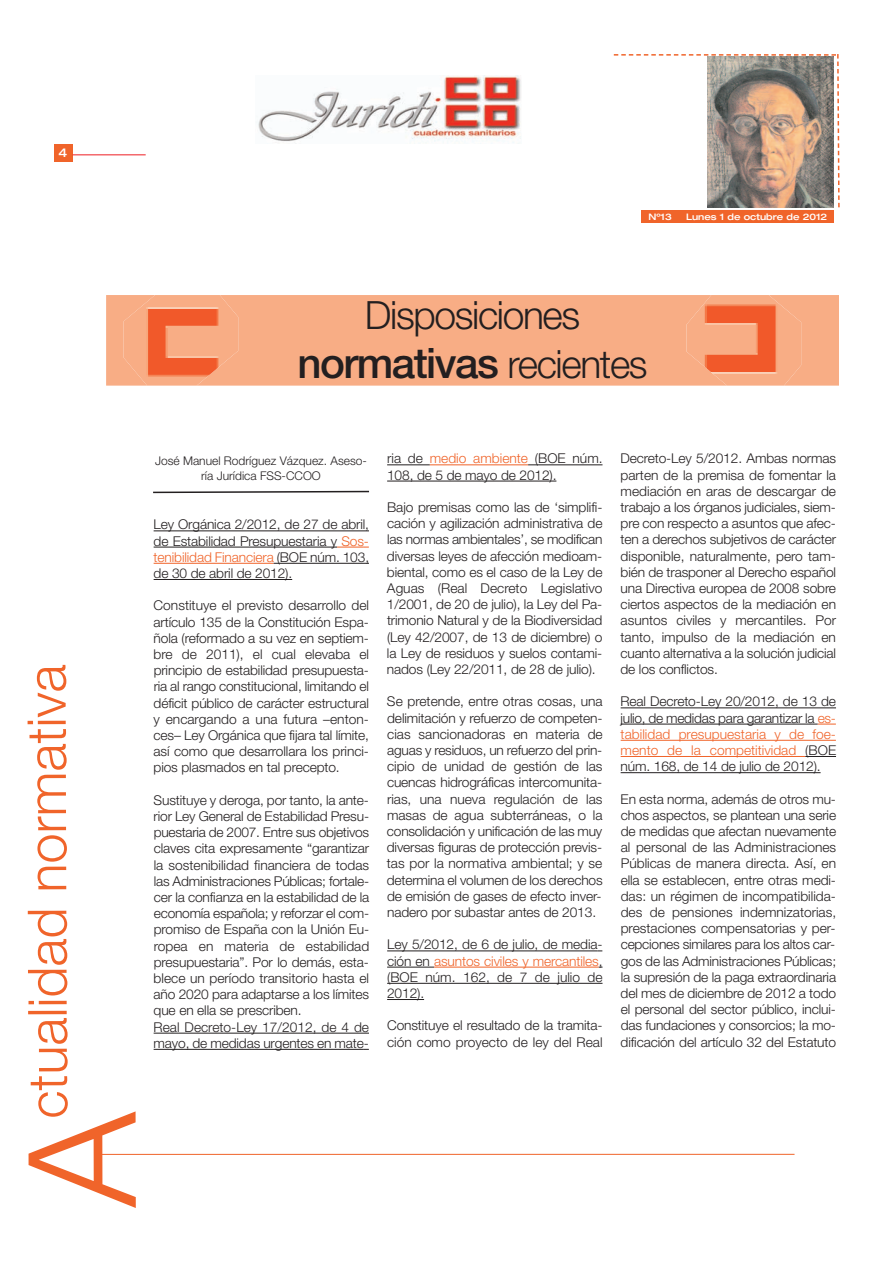
<style>
.page{position:relative;width:893px;height:1263px;background:#fff}
.page>*{position:absolute;margin:0;border:0;box-sizing:border-box;transform-origin:0 0}
.t1{font:300 150px "Helvetica Neue CE";color:#f0642a}
.t2{font:300 54px "Helvetica Neue CE";letter-spacing:-.005em;color:#f0642a}
.t3{font:500 42px "Helvetica Neue CE";letter-spacing:-.035em;color:#231f20}
.t4{font:300 39px "Helvetica Neue LT";letter-spacing:-.035em;color:#231f20}
.t5{font:300 13.5px/16.2px "Helvetica Neue LT";letter-spacing:-.01em;color:#231f20;text-align:justify}
.t6{font:300 12px/14.4px "Helvetica Neue LT";color:#231f20;text-align:center}
.t7{font:500 expanded 12px "Helvetica Neue LT";color:#fff}
.t8{font:500 expanded 9px "Helvetica Neue LT";color:#fff}
.s1{font-family:"Helvetica Neue LT";font-weight:300;font-size:39px}
.s2{color:#f0642a}
</style>
<div class="page">
<hr style="left:101px;top:1154px;width:693px;height:1px;background:#f0642a">
<div style="left:106px;top:295px;width:733px;height:91px;background:#f8ad85"></div>
<hr style="left:154px;top:530px;width:215px;height:1px;background:#231f20">
<hr style="left:154px;top:547px;width:183px;height:1px;background:#231f20">
<svg style="left:337px;top:547px;width:32px;height:1px"></svg>
<hr style="left:154px;top:563px;width:120px;height:1px;background:#f0642a">
<hr style="left:274px;top:563px;width:95px;height:1px;background:#231f20">
<hr style="left:154px;top:579px;width:138px;height:1px;background:#231f20">
<hr style="left:154px;top:1033px;width:215px;height:1px;background:#231f20">
<hr style="left:154px;top:1049px;width:210px;height:1px;background:#231f20">
<hr style="left:387px;top:464px;width:43px;height:1px;background:#231f20">
<hr style="left:430px;top:464px;width:98px;height:1px;background:#f0642a">
<hr style="left:528px;top:464px;width:74px;height:1px;background:#231f20">
<hr style="left:387px;top:481px;width:169px;height:1px;background:#231f20">
<hr style="left:387px;top:950px;width:210px;height:1px;background:#231f20">
<hr style="left:387px;top:967px;width:47px;height:1px;background:#231f20">
<hr style="left:434px;top:967px;width:165px;height:1px;background:#f0642a">
<hr style="left:387px;top:983px;width:215px;height:1px;background:#231f20">
<hr style="left:387px;top:999px;width:37px;height:1px;background:#231f20">
<hr style="left:621px;top:707px;width:215px;height:1px;background:#231f20">
<hr style="left:621px;top:724px;width:197px;height:1px;background:#231f20">
<svg style="left:818px;top:724px;width:18px;height:1px"></svg>
<hr style="left:621px;top:740px;width:210px;height:1px;background:#f0642a">
<hr style="left:621px;top:756px;width:184px;height:1px;background:#f0642a">
<hr style="left:805px;top:756px;width:31px;height:1px;background:#231f20">
<hr style="left:621px;top:772px;width:200px;height:1px;background:#231f20">
<img style="left:124px;top:295px;width:114px;height:91px">
<img style="left:686px;top:295px;width:115px;height:91px">
<svg style="left:153px;top:490px;width:216px;height:4px"></svg>
<div style="left:54px;top:144px;width:18px;height:18px;background:#f0642a"></div>
<img style="left:258px;top:75px;width:263px;height:68px">
<hr style="left:73px;top:155px;width:73px;height:1px;background:#ee1d23">
<div style="left:642px;top:210px;width:192px;height:13px;background:#f0642a"></div>
<svg style="left:614px;top:54px;width:226px;height:153px"></svg>
<p class="t7" style="left:59px;top:148px;width:10px">4</p>
<p class="t8" style="left:648px;top:213px;width:25px">Nº13</p>
<p class="t8" style="left:686px;top:213px;width:143px">Lunes 1 de octubre de 2012</p>
<h3 class="t4" style="left:365px;top:301px;width:217px">Disposiciones</h3>
<h3 class="t3" style="left:297px;top:348px;width:352px">normativas <span class="s1">recientes</span></h3>
<h2 class="t2" style="left:28px;top:1118px;width:456px;rotate:-90deg">ctualidad normativa</h2>
<h1 class="t1" style="left:29px;top:1207px;width:96px;rotate:-90deg">A</h1>
<p class="t6" style="left:155px;top:455px;width:213px">José Manuel Rodríguez Vázquez. Aseso&shy;ría Jurídica FSS-CCOO</p>
<p class="t5" style="left:154px;top:518px;width:217px">Ley Orgánica 2/2012, de 27 de abril, de Estabilidad Presupuestaria y <span class="s2">Sos&shy;tenibilidad Financiera</span> (BOE núm. 103, de 30 de abril de 2012).</p>
<p class="t5" style="left:154px;top:599px;width:217px">Constituye el previsto desarrollo del artículo 135 de la Constitución Espa&shy;ñola (reformado a su vez en septiem&shy;bre de 2011), el cual elevaba el principio de estabilidad presupuesta&shy;ria al rango constitucional, limitando el déficit público de carácter estructural y encargando a una futura –enton&shy;ces– Ley Orgánica que fijara tal límite, así como que desarrollara los princi&shy;pios plasmados en tal precepto.</p>
<p class="t5" style="left:154px;top:793px;width:217px;text-align:left">Sustituye y deroga, por tanto, la ante&shy;rior Ley General de Estabilidad Presu&shy;puestaria de 2007. Entre sus objetivos claves cita expresamente “garantizar la sostenibilidad financiera de todas las Administraciones Públicas; fortale&shy;cer la confianza en la estabilidad de la economía española; y reforzar el com&shy;promiso de España con la Unión Eu&shy;ropea en materia de estabilidad presupuestaria”. Por lo demás, esta&shy;blece un período transitorio hasta el año 2020 para adaptarse a los límites que en ella se prescriben.<br>Real Decreto-Ley 17/2012, de 4 de mayo, de medidas urgentes en mate-</p>
<p class="t5" style="left:387px;top:452px;width:217px">ria de <span class="s2">medio ambiente</span> (BOE núm.<br>108, de 5 de mayo de 2012).</p>
<p class="t5" style="left:387px;top:500px;width:217px">Bajo premisas como las de ‘simplifi&shy;cación y agilización administrativa de las normas ambientales’, se modifican diversas leyes de afección medioam&shy;biental, como es el caso de la Ley de Aguas (Real Decreto Legislativo 1/2001, de 20 de julio), la Ley del Pa&shy;trimonio Natural y de la Biodiversidad (Ley 42/2007, de 13 de diciembre) o la Ley de residuos y suelos contami&shy;nados (Ley 22/2011, de 28 de julio).</p>
<p class="t5" style="left:387px;top:695px;width:217px">Se pretende, entre otras cosas, una delimitación y refuerzo de competen&shy;cias sancionadoras en materia de aguas y residuos, un refuerzo del prin&shy;cipio de unidad de gestión de las cuencas hidrográficas intercomunita&shy;rias, una nueva regulación de las masas de agua subterráneas, o la consolidación y unificación de las muy diversas figuras de protección previs&shy;tas por la normativa ambiental; y se determina el volumen de los derechos de emisión de gases de efecto inver&shy;nadero por subastar antes de 2013.</p>
<p class="t5" style="left:387px;top:938px;width:217px">Ley 5/2012, de 6 de julio, de media&shy;ción en <span class="s2">asuntos civiles y mercantiles</span>, (BOE núm. 162, de 7 de julio de 2012).</p>
<p class="t5" style="left:387px;top:1019px;width:217px">Constituye el resultado de la tramita&shy;ción como proyecto de ley del Real</p>
<p class="t5" style="left:620px;top:452px;width:217px">Decreto-Ley 5/2012. Ambas normas parten de la premisa de fomentar la mediación en aras de descargar de trabajo a los órganos judiciales, siem&shy;pre con respecto a asuntos que afec&shy;ten a derechos subjetivos de carácter disponible, naturalmente, pero tam&shy;bién de trasponer al Derecho español una Directiva europea de 2008 sobre ciertos aspectos de la mediación en asuntos civiles y mercantiles. Por tanto, impulso de la mediación en cuanto alternativa a la solución judicial de los conflictos.</p>
<p class="t5" style="left:620px;top:695px;width:217px">Real Decreto-Ley 20/2012, de 13 de julio, de medidas para garantizar la <span class="s2">es&shy;tabilidad presupuestaria y de foe&shy;mento de la competitividad</span> (BOE núm. 168, de 14 de julio de 2012).</p>
<p class="t5" style="left:621px;top:792px;width:217px">En esta norma, además de otros mu&shy;chos aspectos, se plantean una serie de medidas que afectan nuevamente al personal de las Administraciones Públicas de manera directa. Así, en ella se establecen, entre otras medi&shy;das: un régimen de incompatibilida&shy;des de pensiones indemnizatorias, prestaciones compensatorias y per&shy;cepciones similares para los altos car&shy;gos de las Administraciones Públicas; la supresión de la paga extraordinaria del mes de diciembre de 2012 a todo el personal del sector público, inclui&shy;das fundaciones y consorcios; la mo&shy;dificación del artículo 32 del Estatuto</p>
</div>
